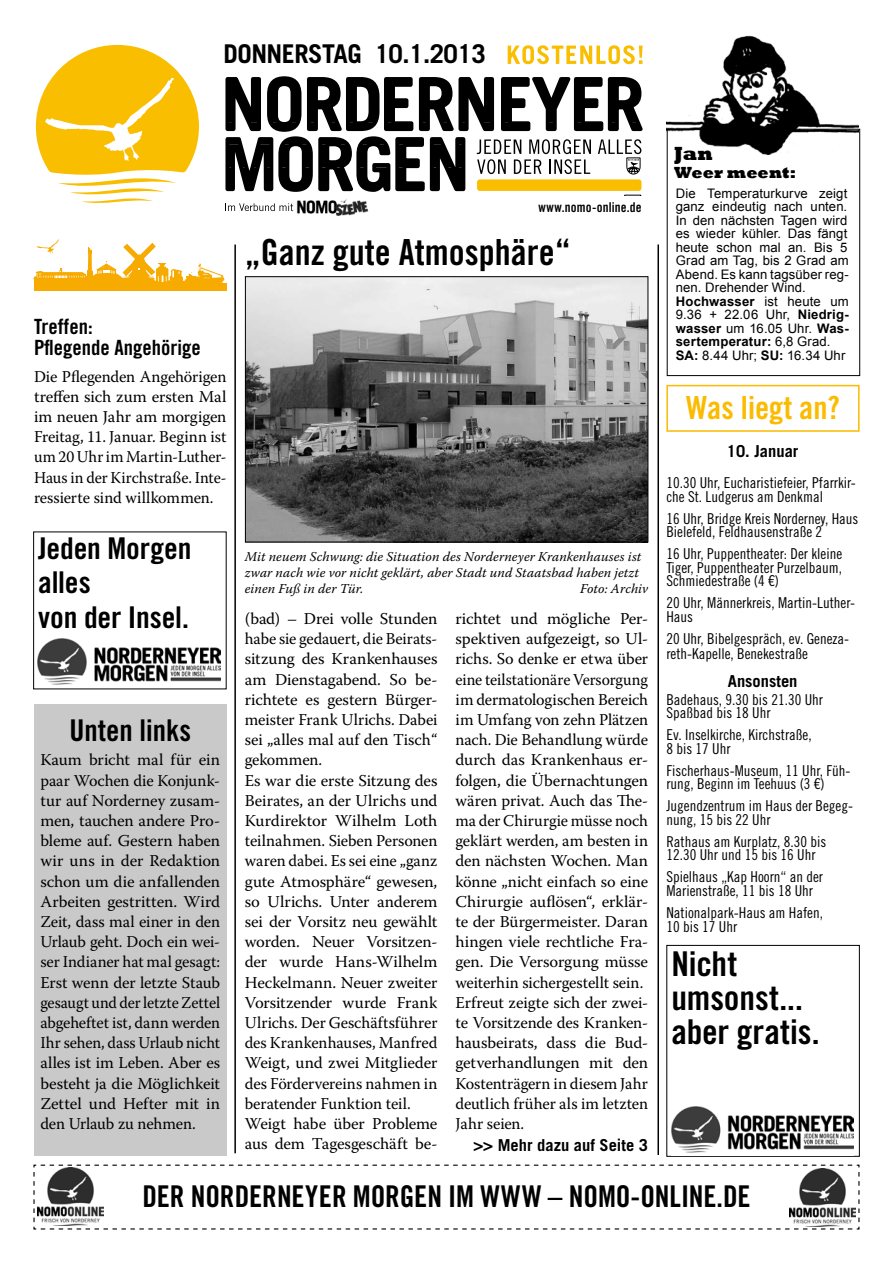
<style>
.page{position:relative;width:893px;height:1263px;background:#fff}
.page>*{position:absolute;margin:0;border:0;box-sizing:border-box;transform-origin:0 0}
.t1{font:36px "Trade Gothic LT Bold Cond Twenty";color:#000}
.t2{font:34.2px/34.2px "Trade Gothic LT Bold Cond Twenty";color:#000}
.t3{font:31.8px "Trade Gothic LT Bold Cond Twenty";color:#fbbb01}
.t4{font:30px/34.2px "Trade Gothic LT Bold Cond Twenty";color:#000}
.t5{font:700 25.95px "Trade Gothic LT";letter-spacing:-.02em;color:#000}
.t6{font:21px/21px "Trade Gothic LT Bold Cond Twenty";color:#000}
.t7{font:800 19.5px "Rockwell";color:#000}
.t8{font:16.5px/20.2px "Warnock Pro";letter-spacing:-.005em;color:#000;text-align:justify}
.t9{font:700 16.5px "Trade Gothic LT";color:#000}
.t10{font:800 16.5px "Rockwell";color:#000}
.t11{font:15px/13.5px "Trade Gothic LT Cond Eighteen";color:#000}
.t12{font:italic 13.5px/16.2px "Warnock Pro";letter-spacing:.01em;color:#000}
.t13{font:13.5px "Trade Gothic LT Bold Cond Twenty";letter-spacing:.01em;color:#000}
.t14{font:13.2px/13.5px "Arial";letter-spacing:.01em;color:#000}
.s1{font-weight:700}
</style>
<div class="page">
<div style="left:666px;top:385px;width:194px;height:47px;border:2px solid #fbbb01"></div>
<svg style="left:508px;top:45px;width:135px;height:19px"></svg>
<svg style="left:226px;top:76px;width:417px;height:55px"></svg>
<svg style="left:35px;top:44px;width:164px;height:159px"></svg>
<svg style="left:34px;top:239px;width:193px;height:52px"></svg>
<hr style="left:657px;top:244px;width:2px;height:911px;background:#000">
<hr style="left:234px;top:244px;width:2px;height:909px;background:#000">
<div style="left:34px;top:704px;width:193px;height:452px;background:#c9c9ca"></div>
<img style="left:666px;top:35px;width:193px;height:120px">
<div style="left:667px;top:129px;width:193px;height:247px;border:1px solid #000"></div>
<svg style="left:225px;top:78px;width:417px;height:134px"></svg>
<div style="left:296px;top:196px;width:352px;height:21px;background:#fff"></div>
<svg style="left:33px;top:1164px;width:827px;height:66px"></svg>
<img style="left:789px;top:1168px;width:67px;height:59px">
<img style="left:294px;top:198px;width:75px;height:18px">
<div style="left:666px;top:945px;width:194px;height:212px;border:1px solid #000"></div>
<img style="left:671px;top:1106px;width:182px;height:47px">
<img style="left:247px;top:278px;width:399px;height:262px">
<div style="left:245px;top:276px;width:403px;height:266px;border:1px solid #000"></div>
<img style="left:38px;top:638px;width:182px;height:47px">
<h3 class="t5" style="left:224px;top:38px;width:264px">Donnerstag 10.1.2013</h3>
<p class="t13" style="left:539px;top:199px;width:105px">www.nomo-online.de</p>
<h1 class="t1" style="left:245px;top:230px;width:327px">„Ganz gute Atmosphäre“</h1>
<p class="t6" style="left:34px;top:315px;width:168px">Treffen:<br>Pflegende Angehörige</p>
<p class="t8" style="left:34px;top:366px;width:194px">Die Pflegenden Angehörigen treffen sich zum ersten Mal im neuen Jahr am morgigen Freitag, 11. Januar. Beginn ist um 20 Uhr im Martin-Luther-Haus in der Kirchstraße. Inte&shy;ressierte sind willkommen.</p>
<h3 class="t4" style="left:38px;top:531px;width:155px">Jeden Morgen alles<br>von der Insel.</h3>
<h3 class="t4" style="left:69px;top:712px;width:123px">Unten links</h3>
<p class="t8" style="left:40px;top:750px;width:181px">Kaum bricht mal für ein paar Wochen die Konjunk&shy;tur auf Norderney zusam&shy;men, tauchen andere Pro&shy;bleme auf. Gestern haben wir uns in der Redaktion schon um die anfallenden Arbeiten gestritten. Wird Zeit, dass mal einer in den Urlaub geht. Doch ein wei&shy;ser Indianer hat mal gesagt:<br>Erst wenn der letzte Staub gesaugt und der letzte Zettel abgeheftet ist, dann werden Ihr sehen, dass Urlaub nicht alles ist im Leben. Aber es besteht ja die Möglichkeit Zettel und Hefter mit in den Urlaub zu nehmen.</p>
<p class="t12" style="left:245px;top:548px;width:398px">Mit neuem Schwung: die Situation des Norderneyer Krankenhauses ist zwar nach wie vor nicht geklärt, aber Stadt und Staatsbad haben jetzt einen Fuß in der Tür.</p>
<p class="t12" style="left:580px;top:580px;width:70px">Foto: Archiv</p>
<p class="t8" style="left:245px;top:608px;width:194px;text-align:left">(bad) – Drei volle Stunden habe sie gedauert, die Beirats&shy;sitzung des Krankenhauses am Dienstagabend. So be&shy;richtete es gestern Bürger&shy;meister Frank Ulrichs. Dabei sei „alles mal auf den Tisch“ gekommen.<br>Es war die erste Sitzung des<br>Beirates, an der Ulrichs und<br>Kurdirektor Wilhelm Loth teilnahmen. Sieben Personen waren dabei. Es sei eine „ganz gute Atmosphäre“ gewesen, so Ulrichs. Unter anderem sei der Vorsitz neu gewählt worden. Neuer Vorsitzen&shy;der wurde Hans-Wilhelm<br>Heckelmann. Neuer zweiter<br>Vorsitzender wurde Frank<br>Ulrichs. Der Geschäftsführer des Krankenhauses, Manfred<br>Weigt, und zwei Mitglieder des Fördervereins nahmen in beratender Funktion teil.<br>Weigt habe über Probleme aus dem Tagesgeschäft be-</p>
<p class="t8" style="left:455px;top:608px;width:194px;text-align:left">richtet und mögliche Per&shy;spektiven aufgezeigt, so Ul&shy;richs. So denke er etwa über eine teilstationäre Versorgung im dermatologischen Bereich im Umfang von zehn Plätzen nach. Die Behandlung würde durch das Krankenhaus er&shy;folgen, die Übernachtungen wären privat. Auch das The&shy;ma der Chirurgie müsse noch geklärt werden, am besten in den nächsten Wochen. Man könne „nicht einfach so eine<br>Chirurgie auflösen“, erklär&shy;te der Bürgermeister. Daran hingen viele rechtliche Fra&shy;gen. Die Versorgung müsse weiterhin sichergestellt sein.<br>Erfreut zeigte sich der zwei&shy;te Vorsitzende des Kranken&shy;hausbeirats, dass die Bud&shy;getverhandlungen mit den<br>Kostenträgern in diesem Jahr deutlich früher als im letzten<br>Jahr seien.</p>
<p class="t9" style="left:473px;top:1134px;width:176px">&gt;&gt; Mehr dazu auf Seite 3</p>
<p class="t7" style="left:674px;top:142px;width:40px">Jan</p>
<p class="t10" style="left:674px;top:163px;width:124px">Weer meent:</p>
<p class="t14" style="left:676px;top:186px;width:175px">Die Temperaturkurve zeigt ganz eindeutig nach unten.<br>In den nächsten Tagen wird es wieder kühler. Das fängt heute schon mal an. Bis 5<br>Grad am Tag, bis 2 Grad am<br>Abend. Es kann tagsüber reg&shy;nen. Drehender Wind.<br><span class="s1">Hochwasser</span> ist heute um<br>9.36 + 22.06 Uhr, <span class="s1">Niedrig&shy;wasser</span> um 16.05 Uhr. <span class="s1">Was&shy;sertemperatur:</span> 6,8 Grad.<br><span class="s1">SA:</span> 8.44 Uhr; <span class="s1">SU:</span> 16.34 Uhr</p>
<h3 class="t3" style="left:686px;top:389px;width:155px">Was liegt an?</h3>
<p class="t9" style="left:727px;top:441px;width:73px">10. Januar</p>
<p class="t11" style="left:666px;top:476px;width:191px">10.30 Uhr, Eucharistiefeier, Pfarrkir&shy;che St. Ludgerus am Denkmal</p>
<p class="t11" style="left:666px;top:511px;width:193px">16 Uhr, Bridge Kreis Norderney, Haus<br>Bielefeld, Feldhausenstraße 2</p>
<p class="t11" style="left:666px;top:547px;width:177px;text-align:justify">16 Uhr, Puppentheater: Der kleine Tiger, Puppentheater Purzelbaum, Schmiedestraße (4 €)</p>
<p class="t11" style="left:666px;top:596px;width:190px">20 Uhr, Männerkreis, Martin-Luther-<br>Haus</p>
<p class="t11" style="left:666px;top:631px;width:184px;line-height:15px">20 Uhr, Bibelgespräch, ev. Geneza&shy;reth-Kapelle, Benekestraße</p>
<p class="t9" style="left:728px;top:671px;width:71px">Ansonsten</p>
<p class="t11" style="left:666px;top:693px;width:158px">Badehaus, 9.30 bis 21.30 Uhr<br>Spaßbad bis 18 Uhr</p>
<p class="t11" style="left:666px;top:728px;width:147px">Ev. Inselkirche, Kirchstraße,<br>8 bis 17 Uhr</p>
<p class="t11" style="left:666px;top:764px;width:186px">Fischerhaus-Museum, 11 Uhr, Füh&shy;rung, Beginn im Teehuus (3 €)</p>
<p class="t11" style="left:666px;top:799px;width:188px">Jugendzentrum im Haus der Begeg&shy;nung, 15 bis 22 Uhr</p>
<p class="t11" style="left:666px;top:835px;width:161px">Rathaus am Kurplatz, 8.30 bis<br>12.30 Uhr und 15 bis 16 Uhr</p>
<p class="t11" style="left:666px;top:870px;width:158px">Spielhaus „Kap Hoorn“ an der<br>Marienstraße, 11 bis 18 Uhr</p>
<p class="t11" style="left:666px;top:906px;width:158px">Nationalpark-Haus am Hafen,<br>10 bis 17 Uhr</p>
<h2 class="t2" style="left:671px;top:946px;width:150px">Nicht umsonst... aber gratis.</h2>
<h3 class="t4" style="left:142px;top:1179px;width:610px">Der Norderneyer Morgen im WWW – nomo-online.de</h3>
</div>
